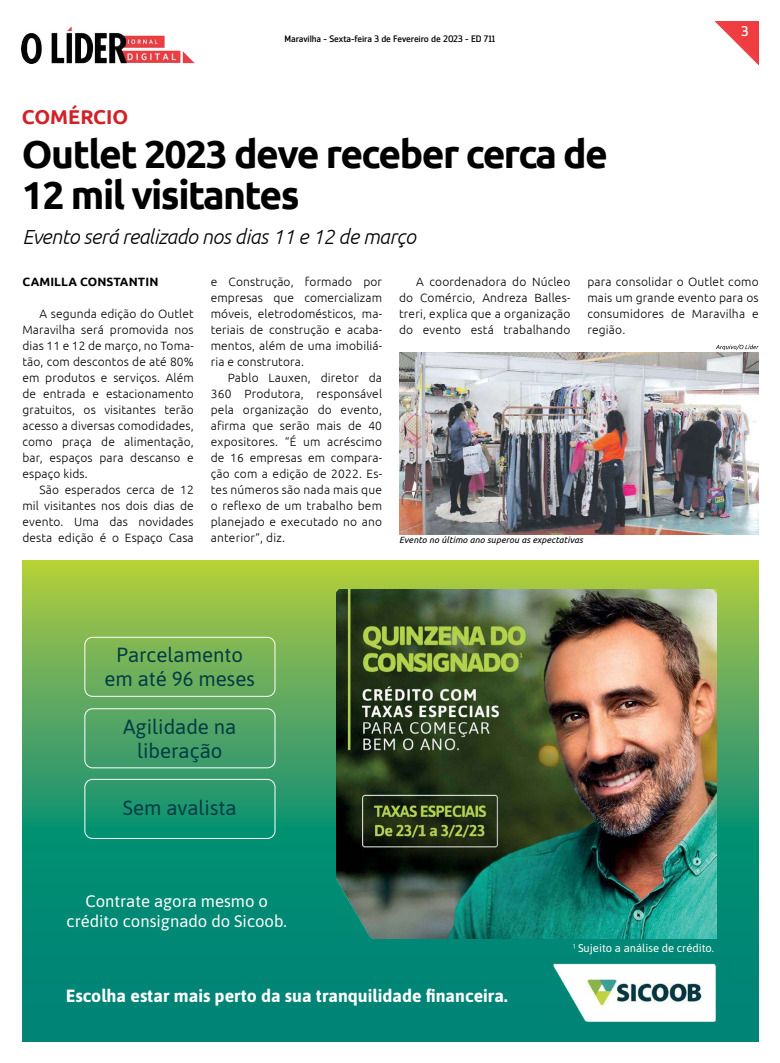
<style>
.page{position:relative;width:780px;height:1063px;background:#fff}
.page>*{position:absolute;margin:0;border:0;box-sizing:border-box;transform-origin:0 0}
.t1{font:700 39px/41px "Ubuntu";letter-spacing:-.04em;color:#000}
.t2{font:20.4px/24.5px "Asap";color:#003c44;text-align:center}
.t3{font:italic 300 20.3px "Ubuntu";letter-spacing:-.02em;color:#000}
.t4{font:700 20px "Ubuntu";color:#d22229}
.t5{font:700 17.7px "Asap";color:#fff}
.t6{font:16.7px/20px "Asap";color:#fff;text-align:center}
.t7{font:14px "Zemestro Std";color:#fff}
.t8{font:300 12px/16px "Ubuntu";letter-spacing:.01em;color:#000;text-align:justify}
.t9{font:700 12px "Ubuntu";letter-spacing:.01em;color:#000}
.t10{font:11.2px "Asap";color:#fff}
.t11{font:9.3px "Zemestro Std";letter-spacing:-.01em;color:#000}
.t12{font:italic 9px "Ubuntu";letter-spacing:.01em;color:#000}
</style>
<div class="page">
<img style="left:714px;top:21px;width:44px;height:44px">
<img style="left:22px;top:26px;width:172px;height:38px">
<svg style="left:22px;top:560px;width:736px;height:481px;background:#379c65"></svg>
<img style="left:336px;top:590px;width:380px;height:348px">
<img style="left:545px;top:956px;width:183px;height:74px">
<div style="left:84px;top:637px;width:191px;height:60px;border:1px solid #fff;border-radius:8px"></div>
<div style="left:84px;top:708px;width:191px;height:60px;border:1px solid #fff;border-radius:8px"></div>
<div style="left:84px;top:779px;width:191px;height:60px;border:1px solid #fff;border-radius:8px"></div>
<img style="left:399px;top:353px;width:359px;height:182px">
<svg style="left:716px;top:344px;width:42px;height:6px"></svg>
<p class="t11" style="left:284px;top:33px;width:212px">Maravilha - Sexta-feira 3 de Fevereiro de 2023 - ED 711</p>
<p class="t7" style="left:741px;top:23px;width:8px">3</p>
<h3 class="t4" style="left:22px;top:105px;width:108px">COMÉRCIO</h3>
<h1 class="t1" style="left:22px;top:133px;width:587px">Outlet 2023 deve receber cerca de<br>12 mil visitantes</h1>
<h3 class="t3" style="left:22px;top:224px;width:395px">Evento será realizado nos dias 11 e 12 de março</h3>
<p class="t9" style="left:22px;top:275px;width:137px">CAMILLA CONSTANTIN</p>
<p class="t8" style="left:22px;top:306px;width:173px;text-indent:17px">A segunda edição do Outlet Maravilha será promovida nos dias 11 e 12 de março, no Toma&shy;tão, com descontos de até 80% em produtos e serviços. Além de entrada e estacionamento gratuitos, os visitantes terão acesso a diversas comodidades, como praça de alimentação, bar, espaços para descanso e espaço kids.</p>
<p class="t8" style="left:22px;top:482px;width:173px;text-indent:17px">São esperados cerca de 12 mil visitantes nos dois dias de evento. Uma das novidades desta edição é o Espaço Casa</p>
<p class="t8" style="left:399px;top:274px;width:173px;text-indent:17px">A coordenadora do Núcleo do Comércio, Andreza Balles&shy;treri, explica que a organização do evento está trabalhando</p>
<p class="t8" style="left:587px;top:274px;width:173px">para consolidar o Outlet como mais um grande evento para os consumidores de Maravilha e região.</p>
<p class="t8" style="left:211px;top:274px;width:173px">e Construção, formado por empresas que comercializam móveis, eletrodomésticos, ma&shy;teriais de construção e acaba&shy;mentos, além de uma imobiliá&shy;ria e construtora.</p>
<p class="t8" style="left:211px;top:370px;width:173px;text-indent:17px">Pablo Lauxen, diretor da 360 Produtora, responsável pela organização do evento, afirma que serão mais de 40 expositores. “É um acréscimo de 16 empresas em compara&shy;ção com a edição de 2022. Es&shy;tes números são nada mais que o reflexo de um trabalho bem planejado e executado no ano anterior”, diz.</p>
<p class="t12" style="left:399px;top:534px;width:185px">Evento no último ano superou as expectativas</p>
<h2 class="t2" style="left:105px;top:641px;width:152px">Parcelamento em até 96 meses</h2>
<h2 class="t2" style="left:123px;top:713px;width:115px">Agilidade na liberação</h2>
<h2 class="t2" style="left:123px;top:795px;width:115px">Sem avalista</h2>
<h3 class="t6" style="left:67px;top:891px;width:222px">Contrate agora mesmo o crédito consignado do Sicoob.</h3>
<h3 class="t5" style="left:66px;top:983px;width:443px">Escolha estar mais perto da sua tranquilidade financeira.</h3>
<p class="t10" style="left:573px;top:941px;width:143px">¹ Sujeito a análise de crédito.</p>
</div>
